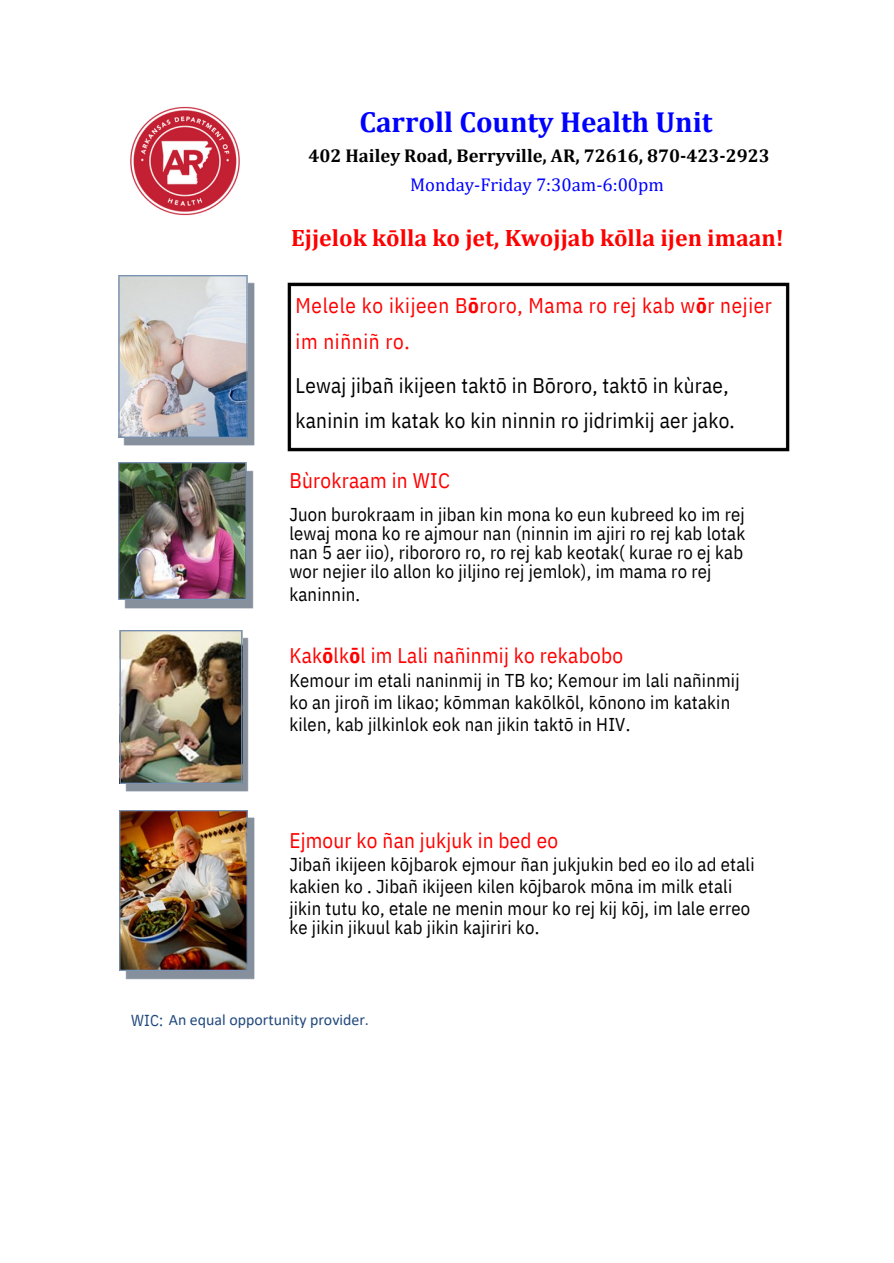
<style>
.page{position:relative;width:894px;height:1263px;background:#fff}
.page>*{position:absolute;margin:0;border:0;box-sizing:border-box;transform-origin:0 0}
.t1{font:700 29.1px "Cambria";color:#00f}
.t2{font:700 23.85px "Cambria";color:#f00}
.t3{font:21.15px/35.7px "IBM Plex Sans Cond";letter-spacing:.015em;color:#f00}
.t4{font:21.15px "IBM Plex Sans Cond";letter-spacing:.01em;color:#000}
.t5{font:18.6px/21.9px "IBM Plex Sans Cond";letter-spacing:.01em;color:#000}
.t6{font:700 18.6px/28.8px "Cambria";color:#000;text-align:center}
.t7{font:15.9px "Calibri";color:#1f497d}
.s1{font-weight:400;color:#00f}
.s2{font-weight:700}
.s3{font-family:"IBM Plex Sans Cond"}
</style>
<div class="page">
<img style="left:124px;top:283px;width:130px;height:163px">
<img style="left:118px;top:276px;width:129px;height:162px">
<img style="left:124px;top:470px;width:130px;height:138px">
<img style="left:118px;top:463px;width:129px;height:136px">
<img style="left:287px;top:282px;width:503px;height:170px">
<img style="left:125px;top:638px;width:124px;height:154px">
<img style="left:119px;top:630px;width:123px;height:153px">
<img style="left:125px;top:817px;width:129px;height:162px">
<img style="left:119px;top:810px;width:129px;height:161px">
<img style="left:130px;top:106px;width:110px;height:110px">
<p class="t1" style="left:359px;top:104px;width:354px">Carroll County Health Unit</p>
<p class="t6" style="left:308px;top:141px;width:462px">402 Hailey Road, Berryville, AR, 72616, 870-423-2923<br><span class="s1">Monday-Friday 7:30am-6:00pm</span></p>
<p class="t2" style="left:291px;top:224px;width:494px">Ejjelok kōlla ko jet, Kwojjab kōlla ijen imaan!</p>
<p class="t3" style="left:295px;top:288px;width:478px">Melele ko ikijeen B<span class="s2">ō</span>roro, Mama ro rej kab w<span class="s2">ō</span>r nejier im niñniñ ro.</p>
<p class="t4" style="left:295px;top:371px;width:434px">Lewaj jibañ ikijeen taktō in Bōroro, taktō in kùrae,</p>
<p class="t4" style="left:295px;top:407px;width:440px">kaninin im katak ko kin ninnin ro jidrimkij aer jako.</p>
<p class="t3" style="left:289px;top:462px;width:162px">Bùrokraam in WIC</p>
<p class="t5" style="left:289px;top:505px;width:457px;line-height:18.9px;text-align:justify">Juon burokraam in jiban kin mona ko eun kubreed ko im rej lewaj mona ko re ajmour nan (ninnin im ajiri ro rej kab lotak nan 5 aer iio), ribororo ro, ro rej kab keotak( kurae ro ej kab wor nejier ilo allon ko jiljino rej jemlok), im mama ro rej</p>
<p class="t5" style="left:289px;top:583px;width:72px">kaninnin.</p>
<p class="t3" style="left:289px;top:637px;width:335px">Kak<span class="s2">ō</span>lk<span class="s2">ō</span>l im Lali nañinmij ko rekabobo</p>
<p class="t5" style="left:289px;top:669px;width:451px">Kemour im etali naninmij in TB ko; Kemour im lali nañinmij ko an jiroñ im likao; kōmman kakōlkōl, kōnono im katakin kilen, kab jilkinlok eok nan jikin taktō in HIV.</p>
<p class="t3" style="left:289px;top:822px;width:270px">Ejmour ko ñan jukjuk in bed eo</p>
<p class="t5" style="left:289px;top:853px;width:466px">Jibañ ikijeen kōjbarok ejmour ñan jukjukin bed eo ilo ad etali kakien ko . Jibañ ikijeen kilen kōjbarok mōna im milk etali jikin tutu ko, etale ne menin mour ko rej kij kōj, im lale erreo</p>
<p class="t5" style="left:289px;top:916px;width:251px">ke jikin jikuul kab jikin kajiriri ko.</p>
<p class="t7" style="left:131px;top:1013px;width:239px"><span class="s3">WIC:</span> An equal opportunity provider.</p>
</div>
